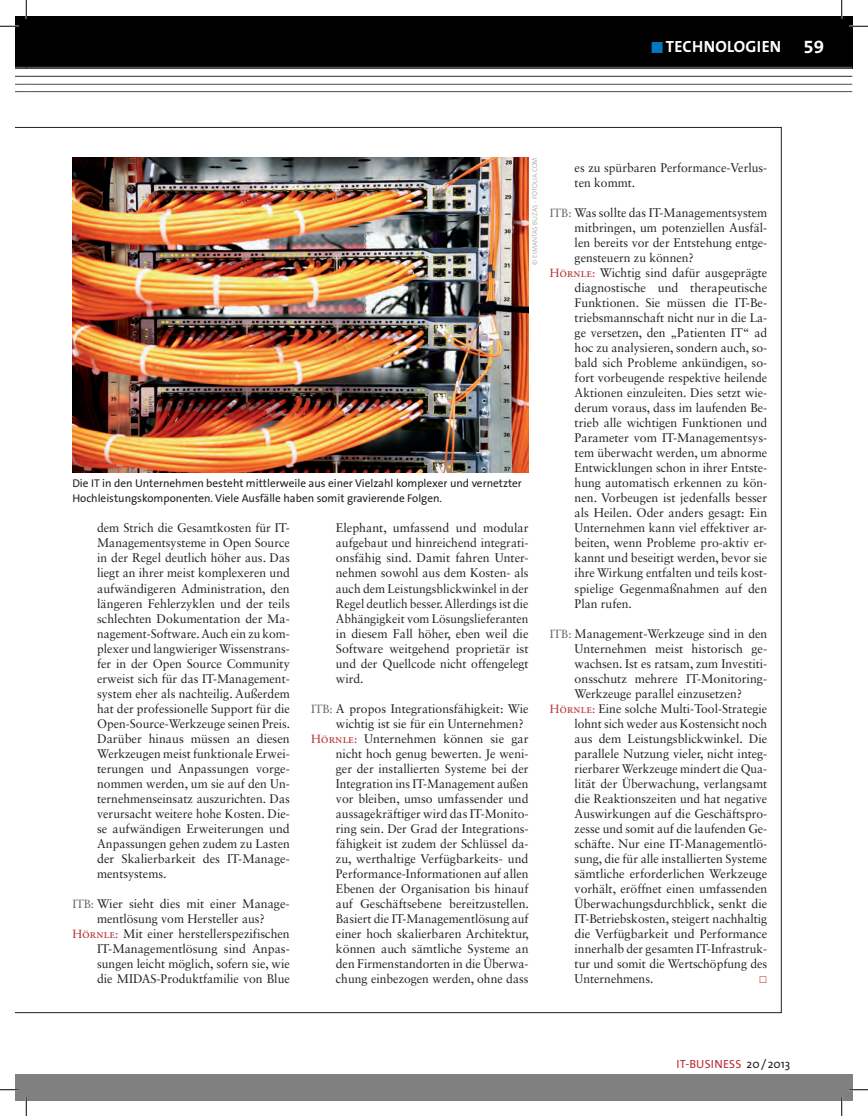
<style>
.page{position:relative;width:868px;height:1116px;background:#fff}
.page>*{position:absolute;margin:0;border:0;box-sizing:border-box;transform-origin:0 0}
.t1{font:700 16.25px "The Sans Os F";letter-spacing:.015em;color:#fff}
.t2{font:12.5px/15px "Sabon LT Std";color:#231f20;text-align:justify}
.t3{font:12.5px "Sabon LT Std";color:#231f20;scale:.96 1}
.t4{font:11.88px "The Sans Os F";letter-spacing:.015em;color:#b82d30}
.t5{font:11.25px/15px "The Sans Os F";color:#231f20}
.t6{font:300 6.88px "The Sans Os F";letter-spacing:.01em;color:#999}
.s1{font-size:18.75px}
.s2{font-size:11.88px;color:#666}
.s3{font-size:11.88px;color:#b82d30}
.s4{color:#231f20}
</style>
<div class="page">
<div style="left:16px;top:1073px;width:10px;height:27px;background:#808080"></div>
<div style="left:26px;top:1073px;width:826px;height:27px;background:#808080"></div>
<div style="left:16px;top:16px;width:10px;height:52px;background:#000"></div>
<svg style="left:16px;top:67px;width:10px;height:2px"></svg>
<div style="left:26px;top:16px;width:826px;height:52px;background:#000"></div>
<hr style="left:26px;top:67px;width:826px;height:2px;background:#4d4d4d">
<hr style="left:26px;top:76px;width:826px;height:1px;background:#4d4d4d">
<hr style="left:26px;top:84px;width:826px;height:1px;background:#4d4d4d">
<hr style="left:26px;top:91px;width:826px;height:1px;background:#4d4d4d">
<img style="left:72px;top:157px;width:456px;height:316px">
<svg style="left:0;top:25px;width:19px;height:2px"></svg>
<svg style="left:849px;top:25px;width:18px;height:2px"></svg>
<svg style="left:0;top:1088px;width:19px;height:2px"></svg>
<svg style="left:849px;top:1088px;width:18px;height:2px"></svg>
<svg style="left:25px;top:0;width:2px;height:19px"></svg>
<svg style="left:25px;top:1097px;width:2px;height:18px"></svg>
<svg style="left:840px;top:0;width:2px;height:19px"></svg>
<svg style="left:840px;top:1097px;width:2px;height:18px"></svg>
<h1 class="t1" style="left:665px;top:37px;width:160px">TECHNOLOGIEN <span class="s1">59</span></h1>
<p class="t6" style="left:530px;top:265px;width:109px;rotate:-90deg">© EIMANTAS BUZAS - FOTOLIA.COM</p>
<p class="t5" style="left:72px;top:476px;width:451px">Die IT in den Unternehmen besteht mittlerweile aus einer Vielzahl komplexer und vernetzter<br>Hochleistungskomponenten. Viele Ausfälle haben somit gravierende Folgen.</p>
<p class="t2" style="left:97px;top:520px;width:194px">dem Strich die Gesamtkosten für IT-Managementsysteme in Open Source in der Regel deutlich höher aus. Das liegt an ihrer meist komplexeren und aufwändigeren Administration, den längeren Fehlerzyklen und der teils schlechten Dokumentation der Ma&shy;nagement-Software.Auch ein zu kom&shy;plexer und langwieriger Wissenstrans&shy;fer in der Open Source Community erweist sich für das IT-Management&shy;system eher als nachteilig. Außerdem hat der professionelle Support für die Open-Source-Werkzeuge seinen Preis.<br>Darüber hinaus müssen an diesen Werkzeugen meist funktionale Erwei&shy;terungen und Anpassungen vorge&shy;nommen werden, um sie auf den Un&shy;ternehmenseinsatz auszurichten. Das verursacht weitere hohe Kosten. Die&shy;se aufwändigen Erweiterungen und Anpassungen gehen zudem zu Lasten der Skalierbarkeit des IT-Manage&shy;mentsystems.</p>
<p class="t2" style="left:72px;top:895px;width:219px"><span class="s2">ITB:</span> Wier sieht dies mit einer Manage-</p>
<p class="t2" style="left:97px;top:910px;width:169px">mentlösung vom Hersteller aus?</p>
<p class="t2" style="left:72px;top:925px;width:219px"><span class="s3">Hörnle:</span> Mit einer herstellerspezifischen</p>
<p class="t2" style="left:97px;top:940px;width:194px">IT-Managementlösung sind Anpas-</p>
<p class="t2" style="left:97px;top:955px;width:194px">sungen leicht möglich, sofern sie, wie</p>
<p class="t2" style="left:97px;top:970px;width:194px">die MIDAS-Produktfamilie von Blue</p>
<p class="t2" style="left:336px;top:520px;width:194px">Elephant, umfassend und modular aufgebaut und hinreichend integrati&shy;onsfähig sind. Damit fahren Unter&shy;nehmen sowohl aus dem Kosten- als auch dem Leistungsblickwinkel in der Regel deutlich besser.Allerdings ist die Abhängigkeit vom Lösungslieferanten in diesem Fall höher, eben weil die Software weitgehend proprietär ist und der Quellcode nicht offengelegt wird.</p>
<p class="t2" style="left:311px;top:700px;width:219px"><span class="s2">ITB:</span> A propos Integrationsfähigkeit: Wie</p>
<p class="t2" style="left:336px;top:715px;width:189px">wichtig ist sie für ein Unternehmen?</p>
<p class="t2" style="left:311px;top:730px;width:219px"><span class="s3">Hörnle:</span> Unternehmen können sie gar</p>
<p class="t2" style="left:336px;top:745px;width:194px">nicht hoch genug bewerten. Je weni-</p>
<p class="t2" style="left:336px;top:760px;width:194px">ger der installierten Systeme bei der</p>
<p class="t3" style="left:336px;top:776px;width:202px">Integration ins IT-Management außen</p>
<p class="t2" style="left:336px;top:790px;width:194px">vor bleiben, umso umfassender und</p>
<p class="t2" style="left:336px;top:805px;width:194px">aussagekräftiger wird das IT-Monito-</p>
<p class="t2" style="left:336px;top:820px;width:194px">ring sein. Der Grad der Integrations-</p>
<p class="t2" style="left:336px;top:835px;width:194px">fähigkeit ist zudem der Schlüssel da-</p>
<p class="t2" style="left:336px;top:850px;width:194px">zu, werthaltige Verfügbarkeits- und</p>
<p class="t2" style="left:336px;top:865px;width:194px">Performance-Informationen auf allen</p>
<p class="t2" style="left:336px;top:880px;width:194px">Ebenen der Organisation bis hinauf</p>
<p class="t2" style="left:336px;top:895px;width:194px">auf Geschäftsebene bereitzustellen.</p>
<p class="t2" style="left:336px;top:910px;width:194px">Basiert die IT-Managementlösung auf</p>
<p class="t2" style="left:336px;top:925px;width:194px">einer hoch skalierbaren Architektur,</p>
<p class="t2" style="left:336px;top:940px;width:194px">können auch sämtliche Systeme an</p>
<p class="t2" style="left:336px;top:955px;width:194px">den Firmenstandorten in die Überwa-</p>
<p class="t2" style="left:336px;top:970px;width:194px">chung einbezogen werden, ohne dass</p>
<p class="t2" style="left:574px;top:160px;width:194px">es zu spürbaren Performance-Verlus&shy;ten kommt.</p>
<p class="t2" style="left:549px;top:205px;width:219px"><span class="s2">ITB:</span> Was sollte das IT-Managementsystem</p>
<p class="t2" style="left:574px;top:220px;width:194px">mitbringen, um potenziellen Ausfäl-</p>
<p class="t2" style="left:574px;top:235px;width:194px">len bereits vor der Entstehung entge-</p>
<p class="t2" style="left:574px;top:250px;width:121px">gensteuern zu können?</p>
<p class="t2" style="left:549px;top:265px;width:219px"><span class="s3">Hörnle:</span> Wichtig sind dafür ausgeprägte</p>
<p class="t2" style="left:574px;top:280px;width:194px">diagnostische und therapeutische</p>
<p class="t2" style="left:574px;top:295px;width:194px">Funktionen. Sie müssen die IT-Be-</p>
<p class="t2" style="left:574px;top:310px;width:194px">triebsmannschaft nicht nur in die La-</p>
<p class="t2" style="left:574px;top:325px;width:194px">ge versetzen, den „Patienten IT“ ad</p>
<p class="t2" style="left:574px;top:340px;width:194px">hoc zu analysieren, sondern auch, so-</p>
<p class="t2" style="left:574px;top:355px;width:194px">bald sich Probleme ankündigen, so-</p>
<p class="t2" style="left:574px;top:370px;width:194px">fort vorbeugende respektive heilende</p>
<p class="t2" style="left:574px;top:385px;width:194px">Aktionen einzuleiten. Dies setzt wie-</p>
<p class="t2" style="left:574px;top:400px;width:194px">derum voraus, dass im laufenden Be-</p>
<p class="t2" style="left:574px;top:415px;width:194px">trieb alle wichtigen Funktionen und</p>
<p class="t2" style="left:574px;top:430px;width:194px">Parameter vom IT-Managementsys-</p>
<p class="t2" style="left:574px;top:445px;width:194px">tem überwacht werden, um abnorme</p>
<p class="t2" style="left:574px;top:460px;width:194px">Entwicklungen schon in ihrer Entste-</p>
<p class="t2" style="left:574px;top:475px;width:194px">hung automatisch erkennen zu kön-</p>
<p class="t2" style="left:574px;top:490px;width:194px">nen. Vorbeugen ist jedenfalls besser</p>
<p class="t2" style="left:574px;top:505px;width:194px">als Heilen. Oder anders gesagt: Ein</p>
<p class="t2" style="left:574px;top:520px;width:194px">Unternehmen kann viel effektiver ar-</p>
<p class="t2" style="left:574px;top:535px;width:194px">beiten, wenn Probleme pro-aktiv er-</p>
<p class="t2" style="left:574px;top:550px;width:194px">kannt und beseitigt werden, bevor sie</p>
<p class="t2" style="left:574px;top:565px;width:194px">ihre Wirkung entfalten und teils kost-</p>
<p class="t2" style="left:574px;top:580px;width:194px">spielige Gegenmaßnahmen auf den</p>
<p class="t2" style="left:574px;top:595px;width:59px">Plan rufen.</p>
<p class="t2" style="left:549px;top:625px;width:219px"><span class="s2">ITB:</span> Management-Werkzeuge sind in den</p>
<p class="t2" style="left:574px;top:640px;width:194px">Unternehmen meist historisch ge-</p>
<p class="t2" style="left:574px;top:655px;width:194px">wachsen. Ist es ratsam, zum Investiti-</p>
<p class="t2" style="left:574px;top:670px;width:194px">onsschutz mehrere IT-Monitoring-</p>
<p class="t2" style="left:574px;top:685px;width:169px">Werkzeuge parallel einzusetzen?</p>
<p class="t2" style="left:549px;top:700px;width:219px"><span class="s3">Hörnle:</span> Eine solche Multi-Tool-Strategie</p>
<p class="t3" style="left:574px;top:716px;width:202px">lohnt sich weder aus Kostensicht noch</p>
<p class="t2" style="left:574px;top:730px;width:194px">aus dem Leistungsblickwinkel. Die</p>
<p class="t2" style="left:574px;top:745px;width:194px">parallele Nutzung vieler, nicht integ-</p>
<p class="t3" style="left:574px;top:761px;width:202px">rierbarer Werkzeuge mindert die Qua-</p>
<p class="t2" style="left:574px;top:775px;width:194px">lität der Überwachung, verlangsamt</p>
<p class="t2" style="left:574px;top:790px;width:194px">die Reaktionszeiten und hat negative</p>
<p class="t2" style="left:574px;top:805px;width:194px">Auswirkungen auf die Geschäftspro-</p>
<p class="t2" style="left:574px;top:820px;width:194px">zesse und somit auf die laufenden Ge-</p>
<p class="t2" style="left:574px;top:835px;width:194px">schäfte. Nur eine IT-Managementlö-</p>
<p class="t2" style="left:574px;top:850px;width:194px">sung, die für alle installierten Systeme</p>
<p class="t2" style="left:574px;top:865px;width:194px">sämtliche erforderlichen Werkzeuge</p>
<p class="t2" style="left:574px;top:880px;width:194px">vorhält, eröffnet einen umfassenden</p>
<p class="t2" style="left:574px;top:895px;width:194px">Überwachungsdurchblick, senkt die</p>
<p class="t2" style="left:574px;top:910px;width:194px">IT-Betriebskosten, steigert nachhaltig</p>
<p class="t2" style="left:574px;top:925px;width:194px">die Verfügbarkeit und Performance</p>
<p class="t3" style="left:574px;top:941px;width:202px">innerhalb der gesamten IT-Infrastruk-</p>
<p class="t2" style="left:574px;top:955px;width:194px">tur und somit die Wertschöpfung des</p>
<p class="t2" style="left:574px;top:970px;width:80px">Unternehmens.</p>
<p class="t4" style="left:676px;top:1056px;width:115px">IT-BUSINESS <span class="s4">20 / 2013</span></p>
</div>
